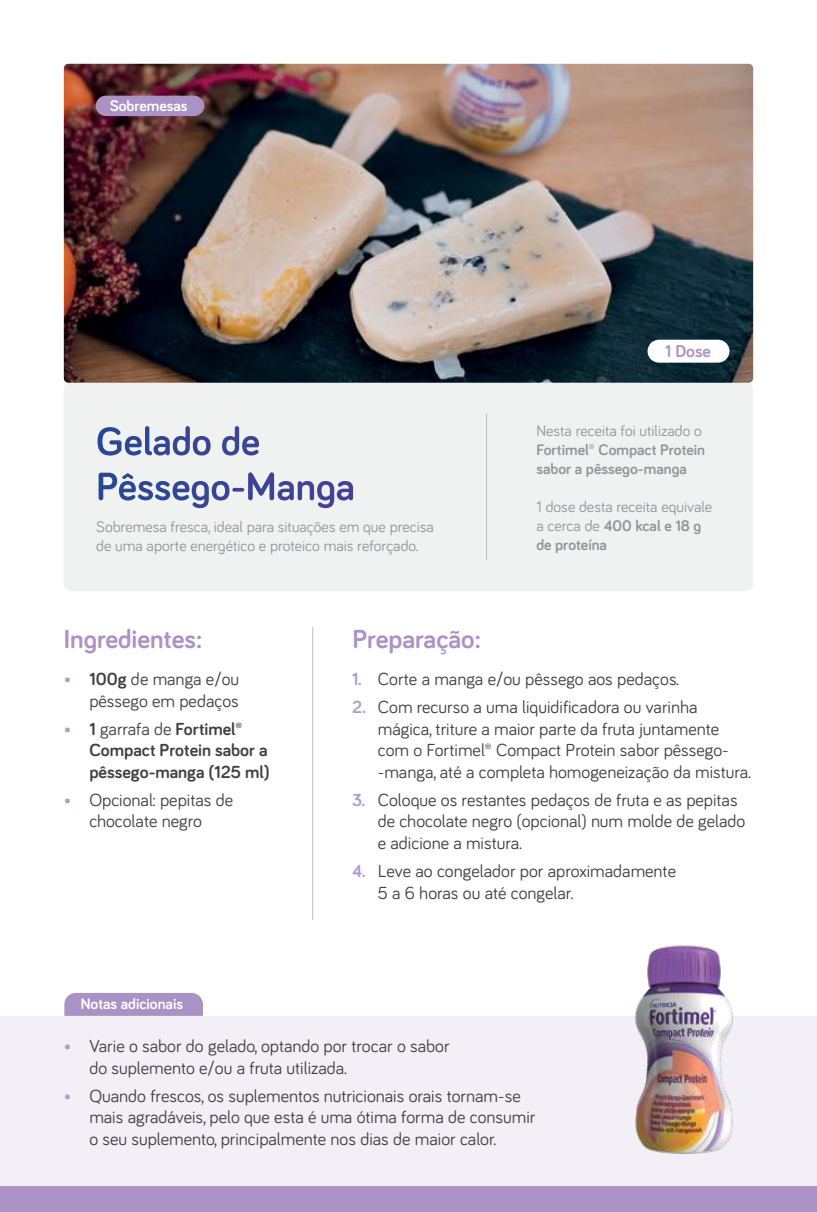
<style>
.page{position:relative;width:817px;height:1212px;background:#fff}
.page>*{position:absolute;margin:0;border:0;box-sizing:border-box;transform-origin:0 0}
.t1{font:700 27px "Bariol";color:#ab92c4}
.t2{font:18px/21.6px "Bariol";color:#404042}
.t3{font:700 18px/21.6px "Bariol";color:#404042}
.t4{font:700 17.78px "Bariol";color:#ab92c4}
.t5{font:15.75px/18.9px "Bariol";color:#939597}
.t6{font:700 15.75px/18.9px "Bariol";color:#939597}
.t7{font:700 15.75px "Bariol";color:#fff}
.s1{font-weight:700}
.s2{font-weight:700;color:#b19bc9}
.s3{color:#b19bc9}
.s4{font-weight:400}
</style>
<div class="page">
<div style="left:0;top:1016px;width:816px;height:170px;background:#f2eff7"></div>
<div style="left:0;top:1186px;width:816px;height:26px;background:#ab92c4"></div>
<hr style="left:312px;top:627px;width:1px;height:293px;background:#bbbdc0">
<div style="left:64px;top:383px;width:689px;height:208px;background:#f0f1f1;border-radius:6px"></div>
<img style="left:64px;top:64px;width:689px;height:319px">
<div style="left:96px;top:96px;width:108px;height:20px;background:#ab92c4;border-radius:10px"></div>
<img style="left:97px;top:427px;width:24px;height:28px">
<img style="left:125px;top:436px;width:17px;height:19px">
<img style="left:145px;top:426px;width:7px;height:29px">
<img style="left:153px;top:436px;width:17px;height:19px">
<img style="left:173px;top:426px;width:17px;height:29px">
<img style="left:193px;top:436px;width:17px;height:19px">
<img style="left:222px;top:426px;width:17px;height:29px">
<img style="left:242px;top:436px;width:17px;height:19px">
<img style="left:99px;top:473px;width:18px;height:27px">
<img style="left:119px;top:473px;width:17px;height:27px">
<img style="left:138px;top:481px;width:15px;height:19px">
<img style="left:155px;top:481px;width:15px;height:19px">
<img style="left:172px;top:481px;width:17px;height:19px">
<img style="left:192px;top:481px;width:17px;height:27px">
<img style="left:212px;top:481px;width:17px;height:19px">
<svg style="left:232px;top:488px;width:12px;height:4px"></svg>
<img style="left:248px;top:472px;width:26px;height:28px">
<img style="left:277px;top:481px;width:17px;height:19px">
<img style="left:297px;top:481px;width:17px;height:19px">
<img style="left:317px;top:481px;width:17px;height:27px">
<img style="left:337px;top:481px;width:16px;height:19px">
<img style="left:635px;top:945px;width:97px;height:209px">
<hr style="left:486px;top:413px;width:1px;height:147px;background:#bbbdc0">
<div style="left:647px;top:340px;width:82px;height:23px;background:#fff;border-radius:11px"></div>
<svg style="left:64px;top:993px;width:139px;height:23px;background:#ad94c5"></svg>
<p class="t7" style="left:110px;top:99px;width:79px">Sobremesas</p>
<p class="t5" style="left:96px;top:517px;width:339px">Sobremesa fresca, ideal para situações em que precisa de uma aporte energético e proteico mais reforçado.</p>
<p class="t4" style="left:665px;top:344px;width:47px">1 Dose</p>
<p class="t5" style="left:536px;top:422px;width:167px">Nesta receita foi utilizado o</p>
<p class="t6" style="left:536px;top:442px;width:170px">Fortimel®️ Compact Protein sabor a pêssego-manga</p>
<p class="t5" style="left:536px;top:497px;width:177px">1 dose desta receita equivale a cerca de <span class="s1">400 kcal e 18 g de proteína</span></p>
<h1 class="t1" style="left:64px;top:628px;width:140px">Ingredientes:</h1>
<p class="t2" style="left:64px;top:668px;width:177px;text-align:right"><span class="s2">•</span> <span class="s1">100g</span> de manga e/ou pêssego em pedaços</p>
<p class="t3" style="left:89px;top:719px;width:182px;text-indent:-26px"><span class="s3">•</span> 1 <span class="s4">garrafa de</span> Fortimel®️<br>Compact Protein sabor a pêssego-manga (125 ml)</p>
<p class="t2" style="left:64px;top:789px;width:171px;text-align:center"><span class="s3">•</span> Opcional: pepitas de chocolate negro</p>
<p class="t7" style="left:81px;top:998px;width:104px">Notas adicionais</p>
<h1 class="t1" style="left:352px;top:628px;width:130px">Preparação:</h1>
<p class="t2" style="left:352px;top:668px;width:328px"><span class="s2">1.</span> Corte a manga e/ou pêssego aos pedaços.</p>
<p class="t2" style="left:378px;top:696px;width:375px;text-indent:-26px"><span class="s2">2.</span> Com recurso a uma liquidificadora ou varinha mágica, triture a maior parte da fruta juntamente com o Fortimel®️ Compact Protein sabor pêssego--manga, até a completa homogeneização da mistura.</p>
<p class="t2" style="left:378px;top:789px;width:369px;text-indent:-26px"><span class="s2">3.</span> Coloque os restantes pedaços de fruta e as pepitas de chocolate negro (opcional) num molde de gelado e adicione a mistura.</p>
<p class="t2" style="left:378px;top:860px;width:299px;text-indent:-26px"><span class="s2">4.</span> Leve ao congelador por aproximadamente<br>5 a 6 horas ou até congelar.</p>
<p class="t2" style="left:89px;top:1035px;width:361px;text-indent:-26px"><span class="s3">•</span> Varie o sabor do gelado, optando por trocar o sabor do suplemento e/ou a fruta utilizada.</p>
<p class="t2" style="left:89px;top:1085px;width:447px;text-indent:-26px"><span class="s3">•</span> Quando frescos, os suplementos nutricionais orais tornam-se mais agradáveis, pelo que esta é uma ótima forma de consumir o seu suplemento, principalmente nos dias de maior calor.</p>
</div>
